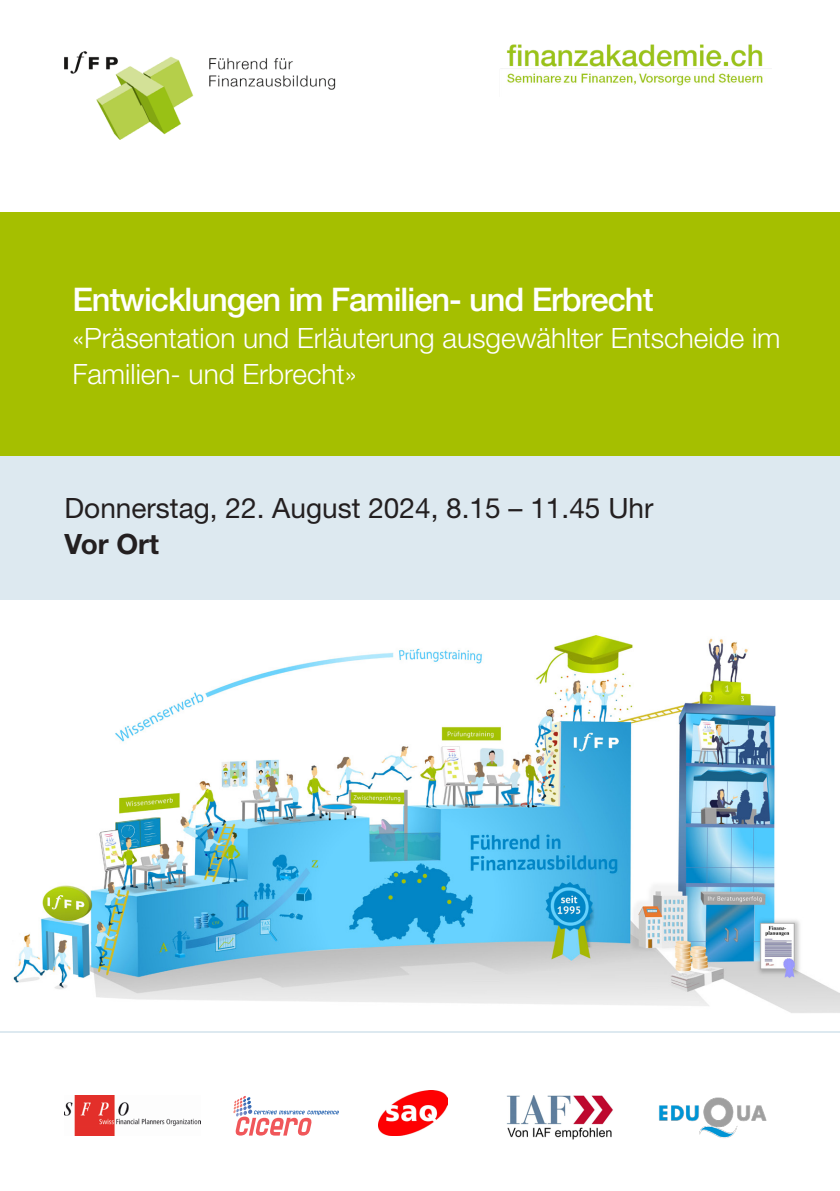
<style>
.page{position:relative;width:840px;height:1191px;background:#fff}
.page>*{position:absolute;margin:0;border:0;box-sizing:border-box;transform-origin:0 0}
.t1{font:500 32.6px "Helvetica Neue LT Std";letter-spacing:-.03em;color:#fff}
.Copy{font:300 28px/36px "Helvetica Neue LT Pro";color:#fff}
.t2{font:28px/36px "Helvetica Neue LT Pro";color:#231f20}
.s1{font-weight:700}
</style>
<div class="page">
<div style="left:0;top:456px;width:839px;height:576px;background:#dde9f0"></div>
<img style="left:0;top:600px;width:839px;height:430px">
<div style="left:0;top:213px;width:839px;height:243px;background:#a5bf00"></div>
<img style="left:64px;top:51px;width:272px;height:88px">
<img style="left:501px;top:44px;width:262px;height:42px">
<img style="left:64px;top:1095px;width:137px;height:40px">
<svg style="left:233px;top:1096px;width:106px;height:39px"></svg>
<img style="left:378px;top:1090px;width:69px;height:45px">
<img style="left:506px;top:1095px;width:107px;height:45px">
<img style="left:659px;top:1097px;width:108px;height:41px">
<p class="t1" style="left:72px;top:280px;width:582px">Entwicklungen im Familien- und Erbrecht</p>
<p class="Copy" style="left:72px;top:319px;width:709px">«Präsentation und Erläuterung ausgewählter Entscheide im<br>Familien- und Erbrecht»</p>
<p class="t2" style="left:64px;top:489px;width:590px">Donnerstag, 22. August 2024, 8.15 – 11.45 Uhr<br><span class="s1">Vor Ort</span></p>
</div>
